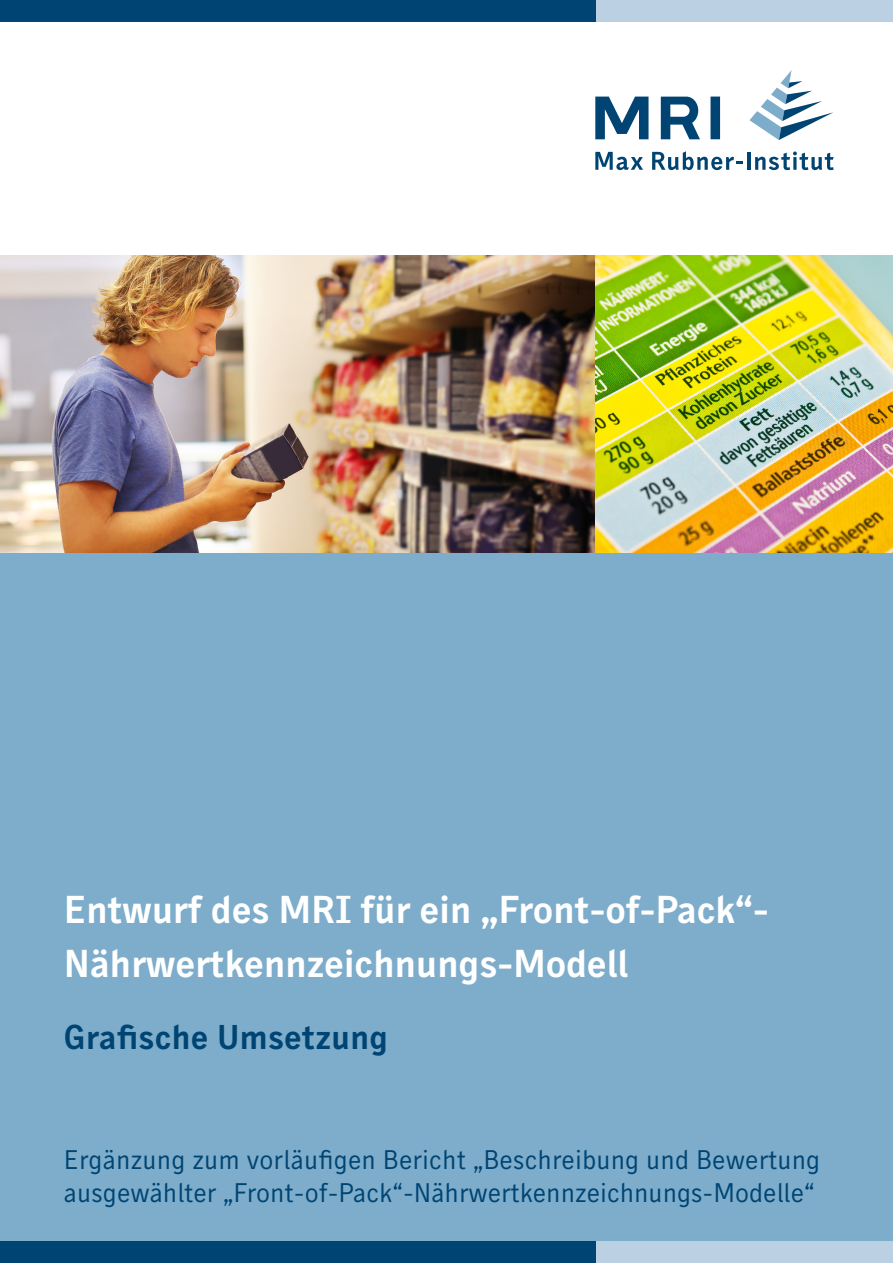
<style>
.page{position:relative;width:893px;height:1263px;background:#fff}
.page>*{position:absolute;margin:0;border:0;box-sizing:border-box;transform-origin:0 0}
.t1{font:39px/54px "Skopex Gothic Bld TF";letter-spacing:-.01em;color:#fff}
.t2{font:34.5px "Skopex Gothic Bld TF";color:#004473}
.t3{font:27px/32.4px "Skopex Gothic Reg TF";color:#004473}
</style>
<div class="page">
<div style="left:0;top:255px;width:893px;height:1008px;background:#7dadcb"></div>
<div style="left:595px;top:1242px;width:298px;height:21px;background:#bbd1e3"></div>
<div style="left:0;top:1242px;width:595px;height:21px;background:#004473"></div>
<div style="left:595px;top:0;width:298px;height:21px;background:#bbd1e3"></div>
<div style="left:0;top:0;width:595px;height:21px;background:#004473"></div>
<svg style="left:749px;top:70px;width:84px;height:70px"></svg>
<div style="left:710px;top:97px;width:10px;height:42px;background:#004473"></div>
<svg style="left:595px;top:97px;width:53px;height:42px"></svg>
<svg style="left:661px;top:97px;width:39px;height:42px"></svg>
<svg style="left:595px;top:152px;width:48px;height:18px"></svg>
<svg style="left:652px;top:151px;width:90px;height:19px"></svg>
<svg style="left:755px;top:151px;width:79px;height:19px"></svg>
<hr style="left:747px;top:152px;width:3px;height:18px;background:#004473">
<img style="left:0;top:255px;width:893px;height:298px">
<h1 class="t1" style="left:64px;top:882px;width:707px">Entwurf des MRI für ein „Front-of-Pack“-<br>Nährwertkennzeichnungs-Modell</h1>
<p class="t2" style="left:64px;top:1016px;width:326px">Grafische Umsetzung</p>
<p class="t3" style="left:64px;top:1143px;width:758px">Ergänzung zum vorläufigen Bericht „Beschreibung und Bewertung ausgewählter „Front-of-Pack“-Nährwertkennzeichnungs-Modelle“</p>
</div>
